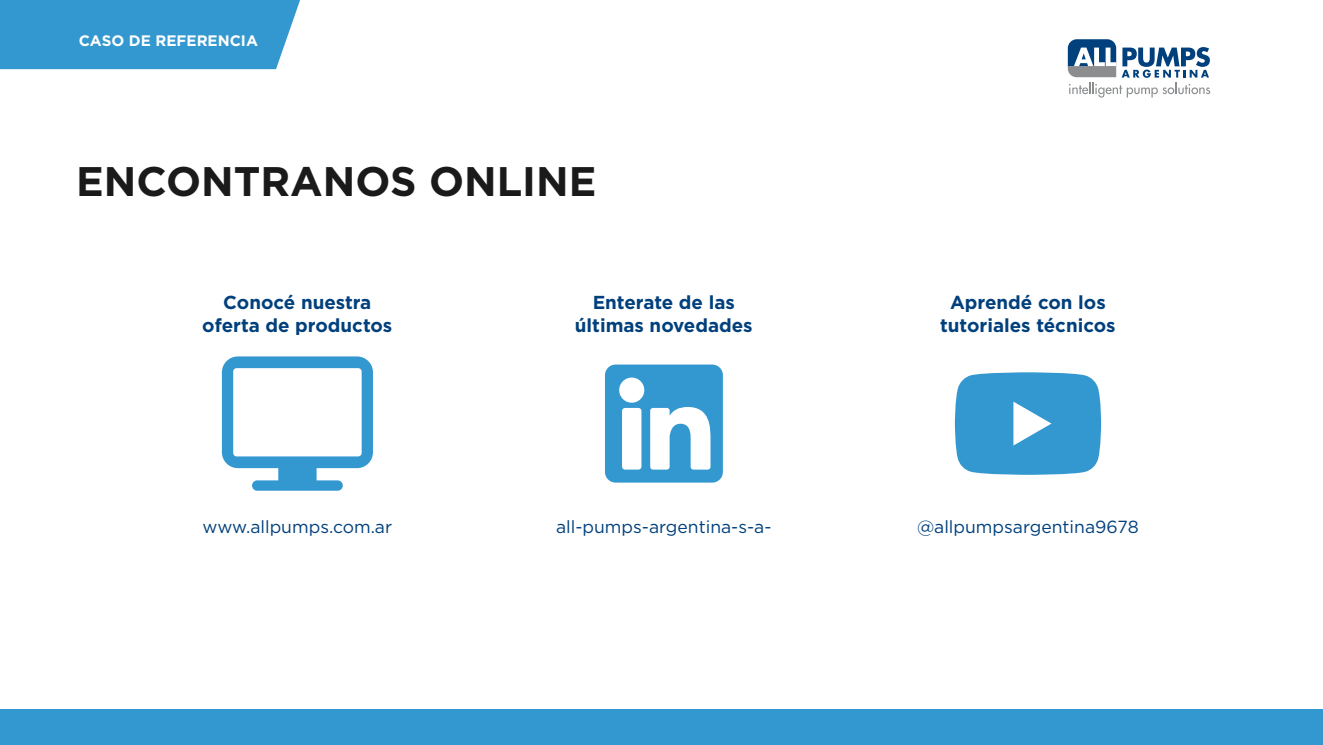
<style>
.page{position:relative;width:1323px;height:745px;background:#fff}
.page>*{position:absolute;margin:0;border:0;box-sizing:border-box;transform-origin:0 0}
.t1{font:700 41.25px "Gotham";color:#1a1a1a}
.t2{font:700 18.75px/22.5px "Gotham";color:#00407c;text-align:center}
.t3{font:17.5px "Gotham";color:#00407c}
.t4{font:700 15.12px "Gotham";color:#fff}
</style>
<div class="page">
<div style="left:0;top:709px;width:1323px;height:35px;background:#3498d0"></div>
<svg style="left:1068px;top:39px;width:142px;height:58px"></svg>
<svg style="left:605px;top:364px;width:118px;height:118px"></svg>
<svg style="left:955px;top:372px;width:146px;height:102px;background:#4aa3d5"></svg>
<svg style="left:222px;top:356px;width:151px;height:134px"></svg>
<div style="left:0;top:0;width:300px;height:69px;background:#3498d0"></div>
<p class="t4" style="left:79px;top:34px;width:181px">CASO DE REFERENCIA</p>
<h1 class="t1" style="left:76px;top:163px;width:522px">ENCONTRANOS ONLINE</h1>
<p class="t2" style="left:202px;top:292px;width:192px">Conocé nuestra oferta de productos</p>
<p class="t2" style="left:575px;top:292px;width:179px">Enterate de las últimas novedades</p>
<p class="t2" style="left:940px;top:292px;width:177px">Aprendé con los tutoriales técnicos</p>
<p class="t3" style="left:202px;top:518px;width:191px">www.allpumps.com.ar</p>
<p class="t3" style="left:556px;top:518px;width:217px">all-pumps-argentina-s-a-</p>
<p class="t3" style="left:917px;top:518px;width:223px">@allpumpsargentina9678</p>
</div>
